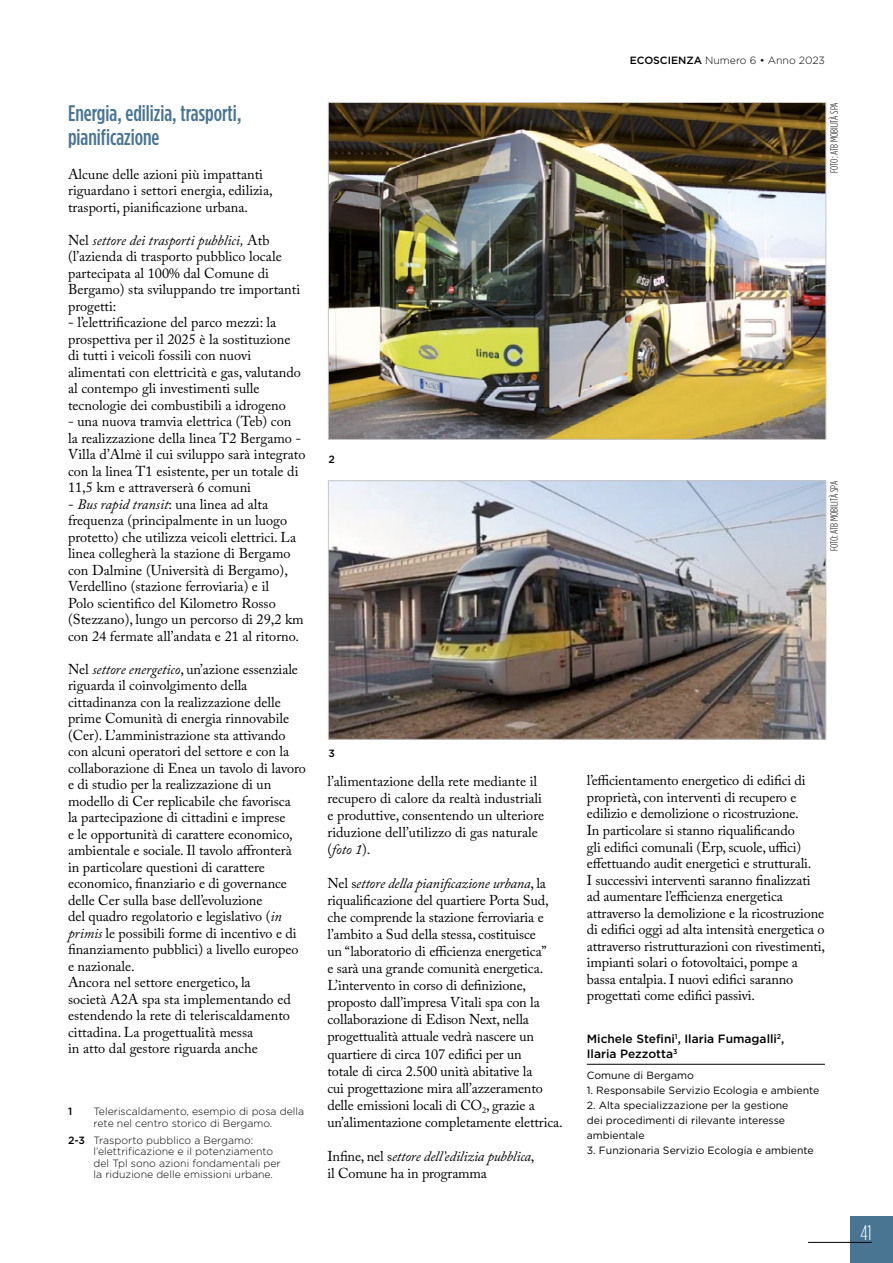
<style>
.page{position:relative;width:893px;height:1263px;background:#fff}
.page>*{position:absolute;margin:0;border:0;box-sizing:border-box;transform-origin:0 0}
.t1{font:500 condensed 22.5px/24px "Gotham HTF";color:#497593}
.t2{font:300 condensed 21px "Gotham HTF";color:#fff}
.t3{font:14.25px/16.5px "Adobe Caslon Pro";letter-spacing:-.005em;color:#000}
.t4{font:500 12px/15px "Gotham HTF";color:#000}
.t5{font:300 10.5px/11.2px "Gotham HTF";color:#000}
.t6{font:10.5px/15px "Gotham HTF";color:#000}
.t7{font:300 condensed 10.5px "Gotham HTF";color:#000}
.t8{font:500 10.5px "Gotham HTF";color:#000}
.s1{font-style:italic}
.s2{font-weight:500}
</style>
<div class="page">
<div style="left:850px;top:1216px;width:43px;height:47px;background:#497593"></div>
<hr style="left:808px;top:1242px;width:64px;height:1px;background:#000">
<hr style="left:587px;top:1064px;width:238px;height:1px;background:#000">
<img style="left:330px;top:104px;width:494px;height:334px">
<img style="left:330px;top:482px;width:494px;height:255px">
<div style="left:328px;top:480px;width:498px;height:259px;border:1px solid #c6c6c6"></div>
<h1 class="t1" style="left:68px;top:101px;width:175px">Energia, edilizia, trasporti, pianificazione</h1>
<p class="t3" style="left:68px;top:166px;width:206px">Alcune delle azioni più impattanti riguardano i settori energia, edilizia, trasporti, pianificazione urbana.</p>
<p class="t3" style="left:68px;top:232px;width:234px">Nel <span class="s1">settore dei trasporti pubblici,</span> Atb (l’azienda di trasporto pubblico locale partecipata al 100% dal Comune di Bergamo) sta sviluppando tre importanti progetti:</p>
<p class="t3" style="left:68px;top:314px;width:234px">- l’elettrificazione del parco mezzi: la prospettiva per il 2025 è la sostituzione di tutti i veicoli fossili con nuovi alimentati con elettricità e gas, valutando al contempo gli investimenti sulle tecnologie dei combustibili a idrogeno</p>
<p class="t3" style="left:68px;top:413px;width:239px">- una nuova tramvia elettrica (Teb) con<br>la realizzazione della linea T2 Bergamo - Villa d’Almè il cui sviluppo sarà integrato con la linea T1 esistente, per un totale di 11,5 km e attraverserà 6 comuni</p>
<p class="t3" style="left:68px;top:496px;width:237px">- <span class="s1">Bus rapid transit</span>: una linea ad alta frequenza (principalmente in un luogo protetto) che utilizza veicoli elettrici. La linea collegherà la stazione di Bergamo con Dalmine (Università di Bergamo), Verdellino (stazione ferroviaria) e il<br>Polo scientifico del Kilometro Rosso (Stezzano), lungo un percorso di 29,2 km con 24 fermate all’andata e 21 al ritorno.</p>
<p class="t3" style="left:68px;top:661px;width:239px">Nel <span class="s1">settore energetico</span>, un’azione essenziale riguarda il coinvolgimento della cittadinanza con la realizzazione delle prime Comunità di energia rinnovabile (Cer). L’amministrazione sta attivando con alcuni operatori del settore e con la collaborazione di Enea un tavolo di lavoro e di studio per la realizzazione di un modello di Cer replicabile che favorisca<br>la partecipazione di cittadini e imprese<br>e le opportunità di carattere economico, ambientale e sociale. Il tavolo affronterà in particolare questioni di carattere economico, finanziario e di governance delle Cer sulla base dell’evoluzione<br>del quadro regolatorio e legislativo (<span class="s1">in primis</span> le possibili forme di incentivo e di finanziamento pubblici) a livello europeo e nazionale.<br>Ancora nel settore energetico, la<br>società A2A spa sta implementando ed estendendo la rete di teleriscaldamento cittadina. La progettualità messa<br>in atto dal gestore riguarda anche</p>
<p class="t8" style="left:68px;top:1106px;width:6px">1</p>
<p class="t5" style="left:94px;top:1106px;width:212px">Teleriscaldamento, esempio di posa della rete nel centro storico di Bergamo.</p>
<p class="t5" style="left:94px;top:1135px;width:189px;text-indent:-26px"><span class="s2">2-3</span> Trasporto pubblico a Bergamo: l’elettrificazione e il potenziamento del Tpl sono azioni fondamentali per la riduzione delle emissioni urbane.</p>
<p class="t8" style="left:328px;top:454px;width:8px">2</p>
<p class="t8" style="left:328px;top:747px;width:8px">3</p>
<p class="t3" style="left:327px;top:772px;width:218px;line-height:17.1px">l’alimentazione della rete mediante il recupero di calore da realtà industriali e produttive, consentendo un ulteriore riduzione dell’utilizzo di gas naturale (<span class="s1">foto 1</span>).</p>
<p class="t3" style="left:327px;top:874px;width:237px;line-height:17.1px">Nel s<span class="s1">ettore della pianificazione urbana</span>, la riqualificazione del quartiere Porta Sud, che comprende la stazione ferroviaria e l’ambito a Sud della stessa, costituisce<br>un “laboratorio di efficienza energetica”<br>e sarà una grande comunità energetica.<br>L’intervento in corso di definizione, proposto dall’impresa Vitali spa con la collaborazione di Edison Next, nella progettualità attuale vedrà nascere un quartiere di circa 107 edifici per un<br>totale di circa 2.500 unità abitative la<br>cui progettazione mira all’azzeramento delle emissioni locali di CO<sub>2</sub>, grazie a un’alimentazione completamente elettrica.</p>
<p class="t3" style="left:327px;top:1147px;width:209px;line-height:17.1px">Infine, nel s<span class="s1">ettore dell’edilizia pubblica</span>, il Comune ha in programma</p>
<p class="t5" style="left:630px;top:55px;width:197px"><span class="s2">ECOSCIENZA</span> Numero 6 • Anno 2023</p>
<p class="t7" style="left:828px;top:173px;width:72px;rotate:-90deg">FOTO: ATB MOBILITÀ SPA</p>
<p class="t7" style="left:828px;top:551px;width:72px;rotate:-90deg">FOTO: ATB MOBILITÀ SPA</p>
<p class="t3" style="left:587px;top:772px;width:240px">l’efficientamento energetico di edifici di proprietà, con interventi di recupero e edilizio e demolizione o ricostruzione.<br>In particolare si stanno riqualificando<br>gli edifici comunali (Erp, scuole, uffici) effettuando audit energetici e strutturali.<br>I successivi interventi saranno finalizzati ad aumentare l’efficienza energetica attraverso la demolizione e la ricostruzione di edifici oggi ad alta intensità energetica o attraverso ristrutturazioni con rivestimenti, impianti solari o fotovoltaici, pompe a bassa entalpia. I nuovi edifici saranno progettati come edifici passivi.</p>
<p class="t4" style="left:587px;top:1031px;width:199px">Michele Stefini<sup>1</sup>, Ilaria Fumagalli<sup>2</sup>,<br>Ilaria Pezzotta<sup>3</sup></p>
<p class="t6" style="left:587px;top:1068px;width:109px">Comune di Bergamo</p>
<p class="t6" style="left:587px;top:1083px;width:234px">1. Responsabile Servizio Ecologia e ambiente</p>
<p class="t6" style="left:587px;top:1098px;width:203px">2. Alta specializzazione per la gestione dei procedimenti di rilevante interesse ambientale</p>
<p class="t6" style="left:587px;top:1143px;width:229px">3. Funzionaria Servizio Ecologia e ambiente</p>
<h2 class="t2" style="left:860px;top:1221px;width:13px">41</h2>
</div>
